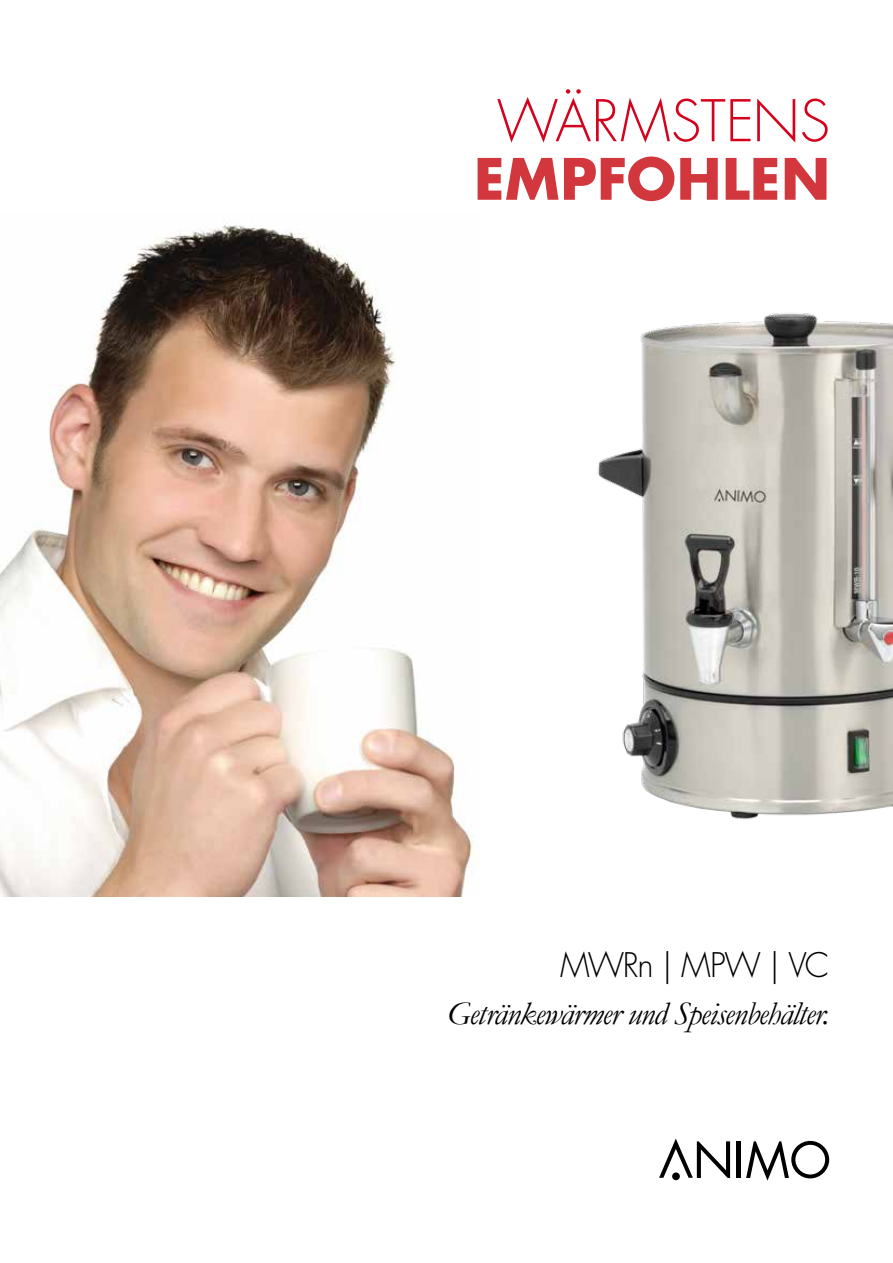
<style>
.page{position:relative;width:893px;height:1263px;background:#fff}
.page>*{position:absolute;margin:0;border:0;box-sizing:border-box;transform-origin:0 0}
.t1{font:300 55.95px "Futura Std";color:#d4021d}
.t2{font:700 55.5px "Futura Std";letter-spacing:.01em;color:#d2373e}
.t3{font:italic 33px "Garamond";letter-spacing:-.03em;color:#000}
.t4{font:300 33px "Futura Std";letter-spacing:-.045em;color:#000}
</style>
<div class="page">
<img style="left:0;top:223px;width:474px;height:674px">
<hr style="left:737px;top:1141px;width:4px;height:37px;background:#000">
<svg style="left:746px;top:1141px;width:83px;height:40px"></svg>
<svg style="left:659px;top:1138px;width:71px;height:40px"></svg>
<div style="left:672px;top:1172px;width:8px;height:8px;background:#000;border-radius:50%"></div>
<img style="left:598px;top:312px;width:295px;height:508px">
<h1 class="t1" style="left:497px;top:87px;width:335px">WÄRMSTENS</h1>
<h2 class="t2" style="left:474px;top:142px;width:358px">EMPFOHLEN</h2>
<p class="t4" style="left:560px;top:945px;width:270px">MWRn | MPW | VC</p>
<p class="t3" style="left:447px;top:991px;width:384px">Getränkewärmer und Speisenbehälter.</p>
</div>
